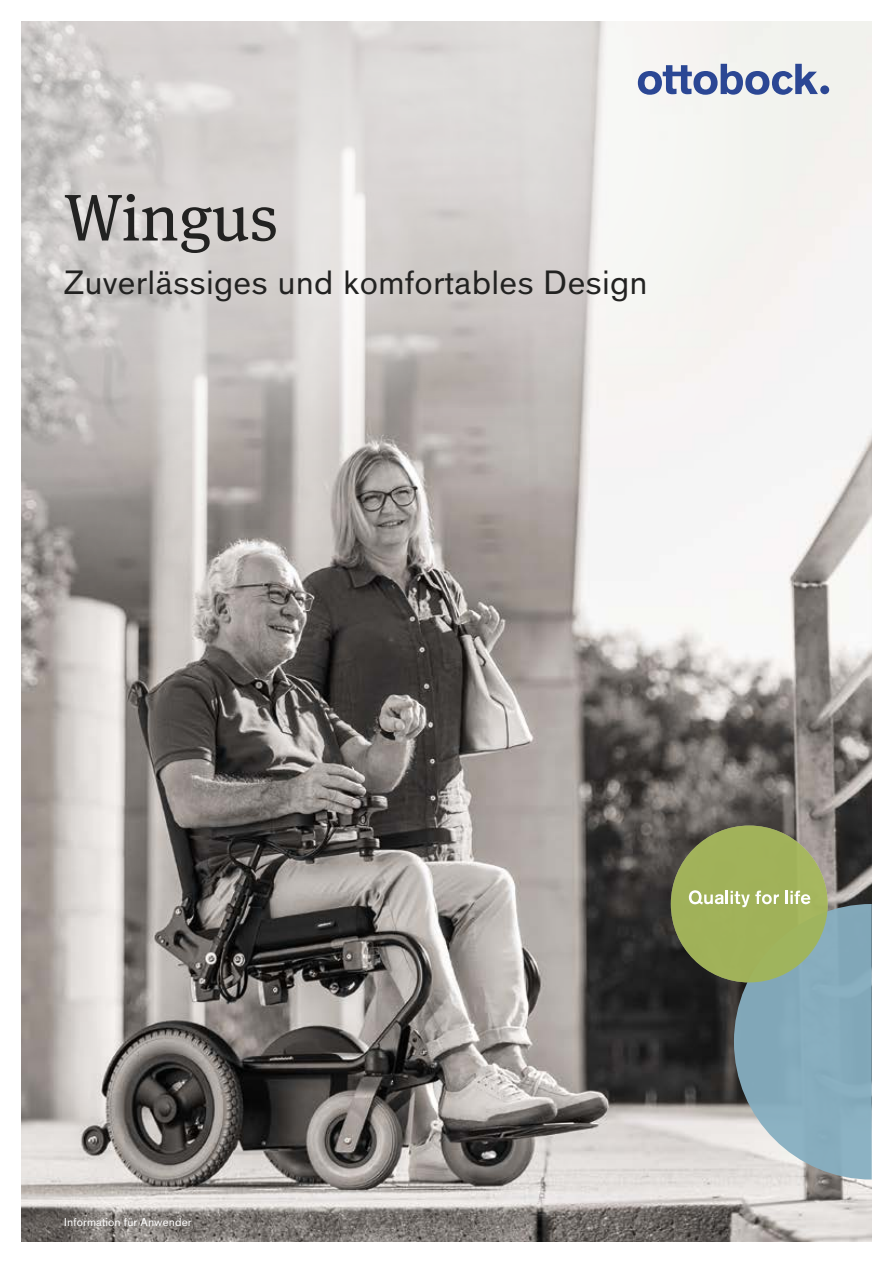
<style>
.page{position:relative;width:893px;height:1263px;background:#fff}
.page>*{position:absolute;margin:0;border:0;box-sizing:border-box;transform-origin:0 0}
.t1{font:66px "OBO Serif";letter-spacing:-.01em;color:#222221}
.t2{font:33px "OBO Sans";letter-spacing:.005em;color:#222221}
.t3{font:11.25px "OBO Sans";letter-spacing:.005em;color:#fff}
</style>
<div class="page">
<img style="left:21px;top:700px;width:851px;height:542px">
<div style="left:0;top:0;width:893px;height:700px;background:#fff;opacity:.75"></div>
<svg style="left:0;top:0;width:755px;height:543px"></svg>
<div style="left:820px;top:85px;width:9px;height:9px;background:#2b4794;border-radius:50%"></div>
<svg style="left:638px;top:64px;width:180px;height:31px"></svg>
<div style="left:671px;top:825px;width:157px;height:157px;background:#a1b25a;border-radius:50%"></div>
<svg style="left:689px;top:890px;width:183px;height:289px"></svg>
<h1 class="t1" style="left:64px;top:179px;width:216px">Wingus</h1>
<p class="t2" style="left:64px;top:264px;width:586px">Zuverlässiges und komfortables Design</p>
<p class="t3" style="left:64px;top:1215px;width:130px">Information für Anwender</p>
</div>
